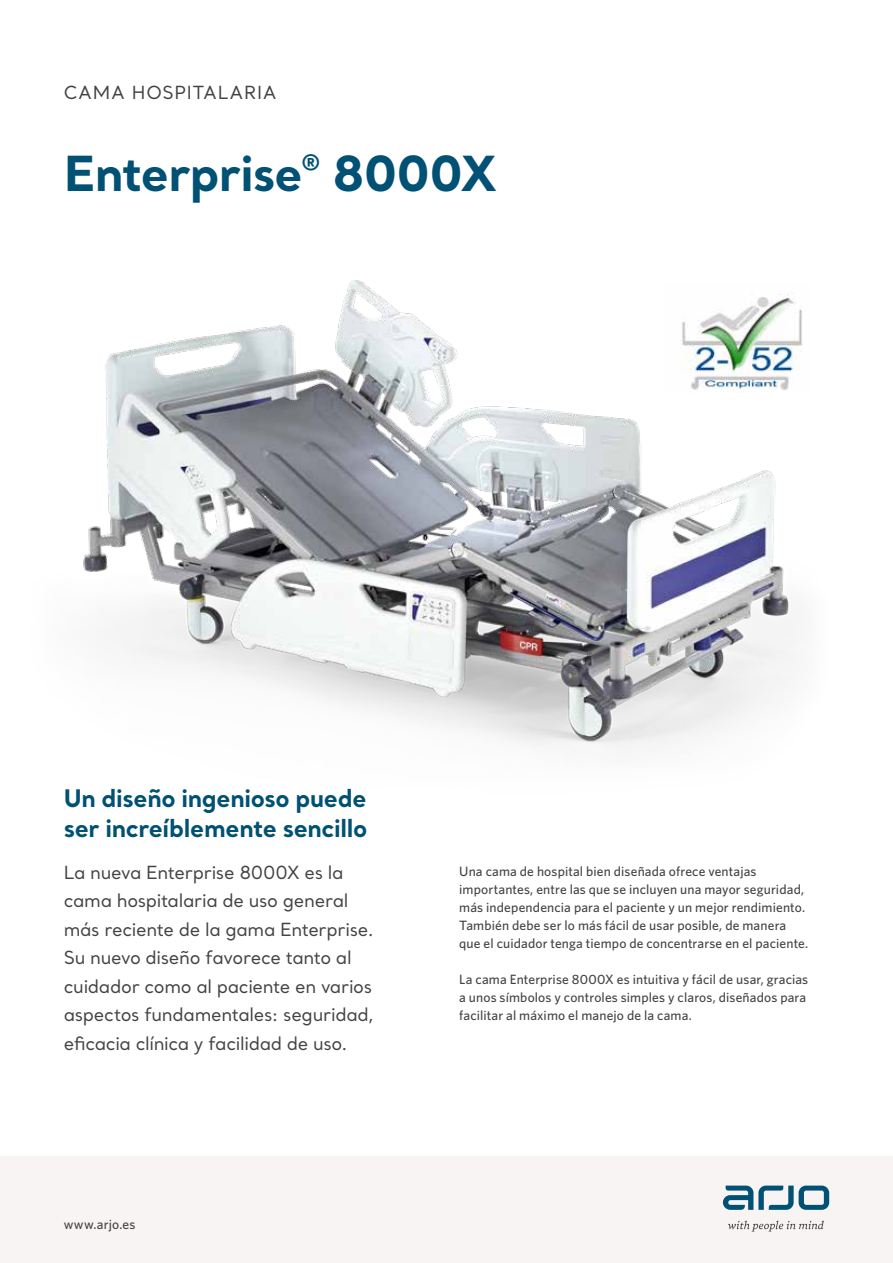
<style>
.page{position:relative;width:893px;height:1263px;background:#fff}
.page>*{position:absolute;margin:0;border:0;box-sizing:border-box;transform-origin:0 0}
.t1{font:700 48px "Santral";letter-spacing:-.02em;color:#015174}
.t2{font:700 24px/30px "Santral";letter-spacing:-.015em;color:#015174}
.t3{font:18px/28.5px "Santral";letter-spacing:-.02em;color:#434342}
.t4{font:18px "Santral";letter-spacing:.035em;color:#434342}
.t5{font:500 13.5px/18px "Whitney";letter-spacing:.01em;color:#434342}
</style>
<div class="page">
<div style="left:0;top:1157px;width:893px;height:106px;background:#f7f4f3"></div>
<svg style="left:723px;top:1185px;width:106px;height:25px"></svg>
<svg style="left:728px;top:1220px;width:96px;height:11px"></svg>
<img style="left:83px;top:280px;width:719px;height:471px">
<h3 class="t4" style="left:64px;top:80px;width:214px">CAMA HOSPITALARIA</h3>
<h1 class="t1" style="left:64px;top:141px;width:435px">Enterprise<sup>®</sup> 8000X</h1>
<h2 class="t2" style="left:64px;top:782px;width:305px">Un diseño ingenioso puede ser increíblemente sencillo</h2>
<p class="t3" style="left:64px;top:858px;width:311px">La nueva Enterprise 8000X es la cama hospitalaria de uso general más reciente de la gama Enterprise.<br>Su nuevo diseño favorece tanto al cuidador como al paciente en varios aspectos fundamentales: seguridad, eficacia clínica y facilidad de uso.</p>
<p class="t5" style="left:64px;top:1215px;width:73px">www.arjo.es</p>
<p class="t5" style="left:459px;top:862px;width:351px">Una cama de hospital bien diseñada ofrece ventajas importantes, entre las que se incluyen una mayor seguridad, más independencia para el paciente y un mejor rendimiento.<br>También debe ser lo más fácil de usar posible, de manera que el cuidador tenga tiempo de concentrarse en el paciente.</p>
<p class="t5" style="left:459px;top:970px;width:351px">La cama Enterprise 8000X es intuitiva y fácil de usar, gracias a unos símbolos y controles simples y claros, diseñados para facilitar al máximo el manejo de la cama.</p>
</div>
